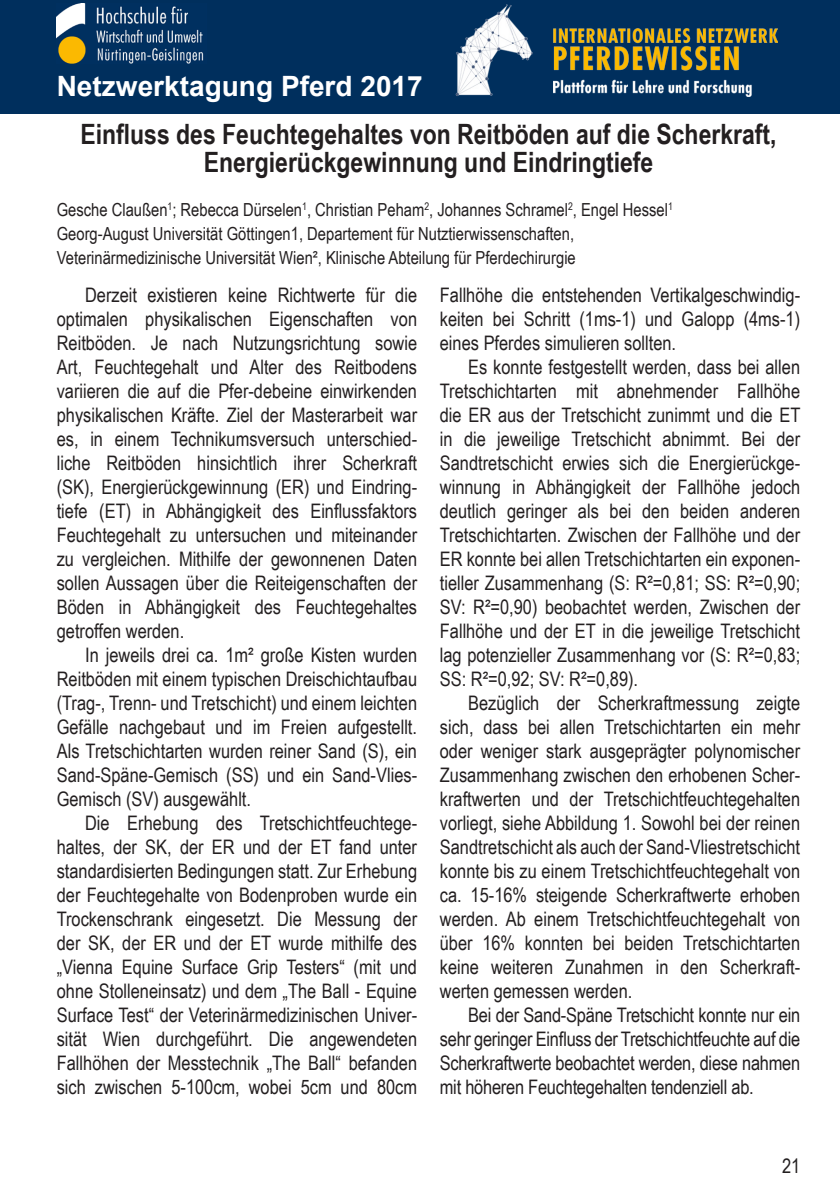
<style>
.page{position:relative;width:840px;height:1191px;background:#fff}
.page>*{position:absolute;margin:0;border:0;box-sizing:border-box;transform-origin:0 0}
.Überschrift_Abstrakt{font:700 28px/28px "Arial Narrow";color:#231f20;text-align:center}
.t1{font:700 28px "Arial";color:#fff}
.t2{font:20px/24px "Arial Narrow";color:#231f20;text-align:justify}
.Autors{font:18px "Arial Narrow";color:#231f20}
</style>
<div class="page">
<div style="left:0;top:0;width:57px;height:113px;background:#002f5d"></div>
<div style="left:57px;top:0;width:776px;height:113px;background:#002f5d"></div>
<img style="left:455px;top:5px;width:77px;height:92px">
<img style="left:553px;top:28px;width:224px;height:69px">
<img style="left:57px;top:4px;width:149px;height:59px">
<h1 class="t1" style="left:57px;top:66px;width:367px">Netzwerktagung Pferd 2017</h1>
<p class="Überschrift_Abstrakt" style="left:80px;top:119px;width:697px">Einfluss des Feuchtegehaltes von Reitböden auf die Scherkraft,<br>Energierückgewinnung und Eindringtiefe</p>
<p class="Autors" style="left:57px;top:196px;width:617px">Gesche Claußen<sup>1</sup>; Rebecca Dürselen<sup>1</sup>, Christian Peham<sup>2</sup>, Johannes Schramel<sup>2</sup>, Engel Hessel<sup>1</sup></p>
<p class="Autors" style="left:57px;top:220px;width:518px">Georg-August Universität Göttingen1, Departement für Nutztierwissenschaften,</p>
<p class="Autors" style="left:57px;top:244px;width:520px">Veterinärmedizinische Universität Wien², Klinische Abteilung für Pferdechirurgie</p>
<p class="t2" style="left:57px;top:282px;width:362px;text-indent:28px">Derzeit existieren keine Richtwerte für die optimalen physikalischen Eigenschaften von Reitböden. Je nach Nutzungsrichtung sowie Art, Feuchtegehalt und Alter des Reitbodens variieren die auf die Pfer-debeine einwirkenden physikalischen Kräfte. Ziel der Masterarbeit war es, in einem Technikumsversuch unterschied&shy;liche Reitböden hinsichtlich ihrer Scherkraft (SK), Energierückgewinnung (ER) und Eindring&shy;tiefe (ET) in Abhängigkeit des Einflussfaktors Feuchtegehalt zu untersuchen und miteinander zu vergleichen. Mithilfe der gewonnenen Daten sollen Aussagen über die Reiteigenschaften der Böden in Abhängigkeit des Feuchtegehaltes getroffen werden.</p>
<p class="t2" style="left:57px;top:642px;width:362px;text-indent:28px">In jeweils drei ca. 1m² große Kisten wurden Reitböden mit einem typischen Dreischichtaufbau (Trag-, Trenn- und Tretschicht) und einem leichten Gefälle nachgebaut und im Freien aufgestellt.<br>Als Tretschichtarten wurden reiner Sand (S), ein Sand-Späne-Gemisch (SS) und ein Sand-Vlies-Gemisch (SV) ausgewählt.</p>
<p class="t2" style="left:57px;top:810px;width:362px;text-indent:28px">Die Erhebung des Tretschichtfeuchtege&shy;haltes, der SK, der ER und der ET fand unter standardisierten Bedingungen statt. Zur Erhebung der Feuchtegehalte von Bodenproben wurde ein Trockenschrank eingesetzt. Die Messung der der SK, der ER und der ET wurde mithilfe des „Vienna Equine Surface Grip Testers“ (mit und ohne Stolleneinsatz) und dem „The Ball - Equine Surface Test“ der Veterinärmedizinischen Univer&shy;sität Wien durchgeführt. Die angewendeten Fallhöhen der Messtechnik „The Ball“ befanden sich zwischen 5-100cm, wobei 5cm und 80cm</p>
<p class="t2" style="left:439px;top:282px;width:362px">Fallhöhe die entstehenden Vertikalgeschwindig&shy;keiten bei Schritt (1ms-1) und Galopp (4ms-1) eines Pferdes simulieren sollten.</p>
<p class="t2" style="left:439px;top:354px;width:362px;text-indent:28px">Es konnte festgestellt werden, dass bei allen Tretschichtarten mit abnehmender Fallhöhe die ER aus der Tretschicht zunimmt und die ET in die jeweilige Tretschicht abnimmt. Bei der Sandtretschicht erwies sich die Energierückge&shy;winnung in Abhängigkeit der Fallhöhe jedoch deutlich geringer als bei den beiden anderen Tretschichtarten. Zwischen der Fallhöhe und der ER konnte bei allen Tretschichtarten ein exponen&shy;tieller Zusammenhang (S: R²=0,81; SS: R²=0,90; SV: R²=0,90) beobachtet werden, Zwischen der Fallhöhe und der ET in die jeweilige Tretschicht lag potenzieller Zusammenhang vor (S: R²=0,83; SS: R²=0,92; SV: R²=0,89).</p>
<p class="t2" style="left:439px;top:690px;width:362px;text-indent:28px">Bezüglich der Scherkraftmessung zeigte sich, dass bei allen Tretschichtarten ein mehr oder weniger stark ausgeprägter polynomischer Zusammenhang zwischen den erhobenen Scher&shy;kraftwerten und der Tretschichtfeuchtegehalten vorliegt, siehe Abbildung 1. Sowohl bei der reinen Sandtretschicht als auch der Sand-Vliestretschicht konnte bis zu einem Tretschichtfeuchtegehalt von ca. 15-16% steigende Scherkraftwerte erhoben werden. Ab einem Tretschichtfeuchtegehalt von über 16% konnten bei beiden Tretschichtarten keine weiteren Zunahmen in den Scherkraft&shy;werten gemessen werden.</p>
<p class="t2" style="left:439px;top:1002px;width:361px;text-indent:28px">Bei der Sand-Späne Tretschicht konnte nur ein sehr geringer Einfluss der Tretschichtfeuchte auf die Scherkraftwerte beobachtet werden, diese nahmen mit höheren Feuchtegehalten tendenziell ab.</p>
<p class="t2" style="left:781px;top:1153px;width:20px">21</p>
</div>
